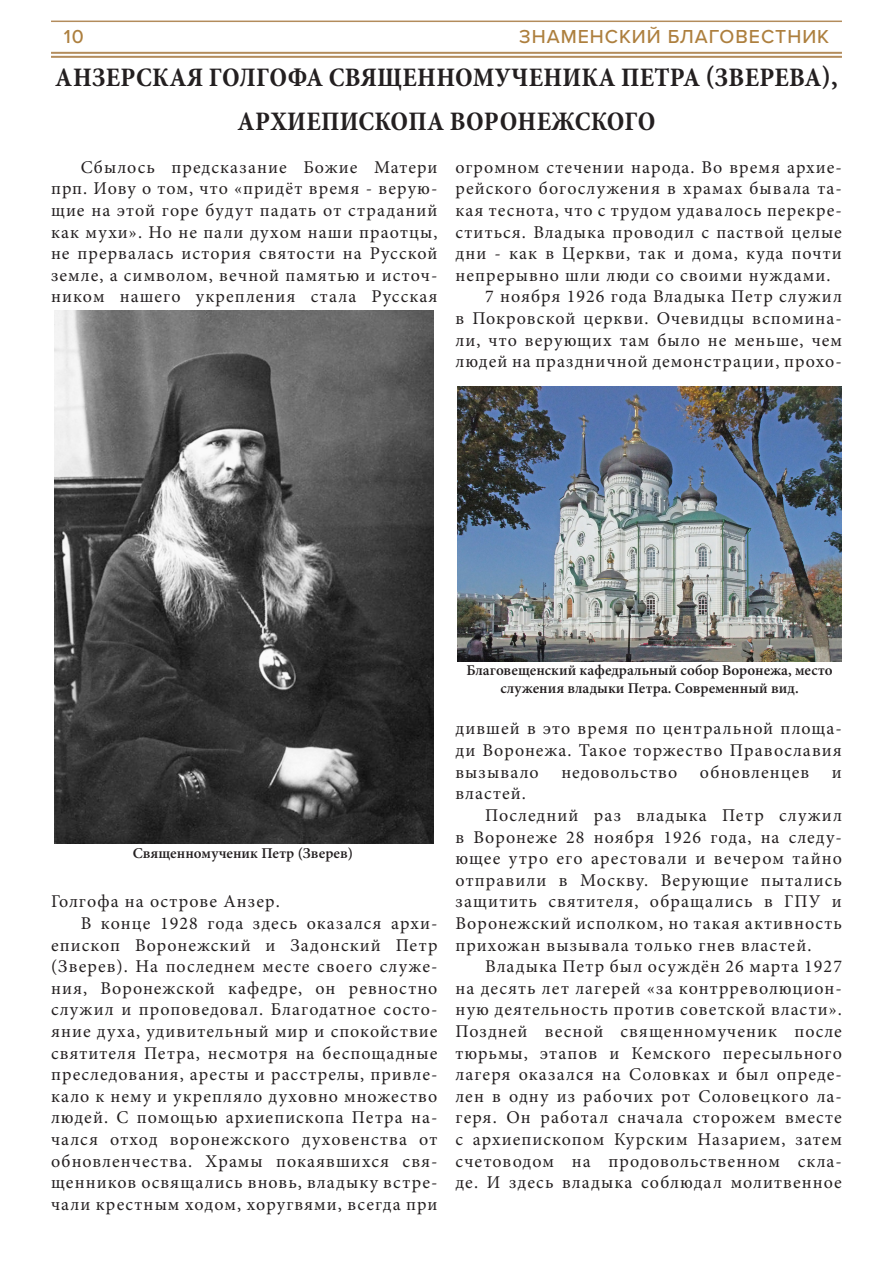
<style>
.page{position:relative;width:893px;height:1263px;background:#fff}
.page>*{position:absolute;margin:0;border:0;box-sizing:border-box;transform-origin:0 0}
.t1{font:700 condensed 27px/43.2px "Minion Pro";letter-spacing:.01em;color:#231f20;text-align:center}
.t2{font:500 19.5px "Proxima Nova";letter-spacing:.05em;color:#ad7f3e}
.t3{font:18px/21.6px "Minion Pro";letter-spacing:.06em;color:#231f20;text-align:justify}
.t4{font:600 15px/18px "Minion Pro";color:#231f20;text-align:center}
</style>
<div class="page">
<hr style="left:51px;top:21px;width:791px;height:1px;background:#b38c5c">
<hr style="left:51px;top:52px;width:791px;height:2px;background:#b38c5c">
<hr style="left:51px;top:56px;width:791px;height:2px;background:#b38c5c">
<img style="left:54px;top:310px;width:380px;height:533px">
<img style="left:457px;top:387px;width:385px;height:275px">
<p class="t2" style="left:64px;top:22px;width:21px">10</p>
<p class="t2" style="left:519px;top:22px;width:311px">ЗНАМЕНСКИЙ БЛАГОВЕСТНИК</p>
<h1 class="t1" style="left:55px;top:56px;width:784px">АНЗЕРСКАЯ ГОЛГОФА СВЯЩЕННОМУЧЕНИКА ПЕТРА (ЗВЕРЕВА),<br>АРХИЕПИСКОПА ВОРОНЕЖСКОГО</h1>
<p class="t3" style="left:51px;top:156px;width:388px;text-indent:30px">Сбылось предсказание Божие Матери прп. Иову о том, что «придёт время - верую&shy;щие на этой горе будут падать от страданий как мухи». Но не пали духом наши праотцы, не прервалась история святости на Русской земле, а символом, вечной памятью и источ&shy;ником нашего укрепления стала Русская</p>
<p class="t3" style="left:455px;top:156px;width:388px">огромном стечении народа. Во время архие-</p>
<p class="t3" style="left:455px;top:178px;width:388px">рейского богослужения в храмах бывала та-</p>
<p class="t3" style="left:455px;top:200px;width:388px">кая теснота, что с трудом удавалось перекре-</p>
<p class="t3" style="left:455px;top:221px;width:388px">ститься. Владыка проводил с паствой целые</p>
<p class="t3" style="left:455px;top:243px;width:388px">дни - как в Церкви, так и дома, куда почти</p>
<p class="t3" style="left:455px;top:264px;width:377px">непрерывно шли люди со своими нуждами.</p>
<p class="t3" style="left:485px;top:286px;width:358px">7 ноября 1926 года Владыка Петр служил</p>
<p class="t3" style="left:455px;top:308px;width:388px">в Покровской церкви. Очевидцы вспомина-</p>
<p class="t3" style="left:455px;top:329px;width:388px">ли, что верующих там было не меньше, чем</p>
<p class="t3" style="left:455px;top:351px;width:388px">людей на праздничной демонстрации, прохо-</p>
<p class="t4" style="left:466px;top:661px;width:367px">Благовещенский кафедральный собор Воронежа, место служения владыки Петра. Современный вид.</p>
<p class="t4" style="left:133px;top:844px;width:222px">Священномученик Петр (Зверев)</p>
<p class="t3" style="left:51px;top:891px;width:230px">Голгофа на острове Анзер.</p>
<p class="t3" style="left:81px;top:912px;width:358px">В конце 1928 года здесь оказался архи-</p>
<p class="t3" style="left:51px;top:934px;width:388px">епископ Воронежский и Задонский Петр</p>
<p class="t3" style="left:51px;top:956px;width:388px">(Зверев). На последнем месте своего служе-</p>
<p class="t3" style="left:51px;top:977px;width:388px">ния, Воронежской кафедре, он ревностно</p>
<p class="t3" style="left:51px;top:999px;width:388px">служил и проповедовал. Благодатное состо-</p>
<p class="t3" style="left:51px;top:1020px;width:388px">яние духа, удивительный мир и спокойствие</p>
<p class="t3" style="left:51px;top:1042px;width:388px">святителя Петра, несмотря на беспощадные</p>
<p class="t3" style="left:51px;top:1064px;width:388px">преследования, аресты и расстрелы, привле-</p>
<p class="t3" style="left:51px;top:1085px;width:388px">кало к нему и укрепляло духовно множество</p>
<p class="t3" style="left:51px;top:1107px;width:388px">людей. С помощью архиепископа Петра на-</p>
<p class="t3" style="left:51px;top:1128px;width:388px">чался отход воронежского духовенства от</p>
<p class="t3" style="left:51px;top:1150px;width:388px">обновленчества. Храмы покаявшихся свя-</p>
<p class="t3" style="left:51px;top:1172px;width:388px">щенников освящались вновь, владыку встре-</p>
<p class="t3" style="left:51px;top:1193px;width:388px">чали крестным ходом, хоругвями, всегда при</p>
<p class="t3" style="left:455px;top:718px;width:388px">дившей в это время по центральной площа&shy;ди Воронежа. Такое торжество Православия вызывало</p>
<p class="t3" style="left:561px;top:761px;width:117px">недовольство</p>
<p class="t3" style="left:700px;top:761px;width:111px">обновленцев</p>
<p class="t3" style="left:832px;top:761px;width:11px">и</p>
<p class="t3" style="left:455px;top:783px;width:72px">властей.</p>
<p class="t3" style="left:485px;top:804px;width:358px">Последний раз владыка Петр служил</p>
<p class="t3" style="left:455px;top:826px;width:388px">в Воронеже 28 ноября 1926 года, на следу-</p>
<p class="t3" style="left:455px;top:848px;width:388px">ющее утро его арестовали и вечером тайно</p>
<p class="t3" style="left:455px;top:869px;width:388px">отправили в Москву. Верующие пытались</p>
<p class="t3" style="left:455px;top:891px;width:388px">защитить святителя, обращались в ГПУ и</p>
<p class="t3" style="left:455px;top:912px;width:388px">Воронежский исполком, но такая активность</p>
<p class="t3" style="left:455px;top:934px;width:358px">прихожан вызывала только гнев властей.</p>
<p class="t3" style="left:485px;top:956px;width:358px">Владыка Петр был осуждён 26 марта 1927</p>
<p class="t3" style="left:455px;top:977px;width:388px">на десять лет лагерей «за контрреволюцион-</p>
<p class="t3" style="left:455px;top:999px;width:388px">ную деятельность против советской власти».</p>
<p class="t3" style="left:455px;top:1020px;width:388px">Поздней весной священномученик после</p>
<p class="t3" style="left:455px;top:1042px;width:388px">тюрьмы, этапов и Кемского пересыльного</p>
<p class="t3" style="left:455px;top:1064px;width:388px">лагеря оказался на Соловках и был опреде-</p>
<p class="t3" style="left:455px;top:1085px;width:388px">лен в одну из рабочих рот Соловецкого ла-</p>
<p class="t3" style="left:455px;top:1107px;width:388px">геря. Он работал сначала сторожем вместе</p>
<p class="t3" style="left:455px;top:1128px;width:388px">с архиепископом Курским Назарием, затем</p>
<p class="t3" style="left:455px;top:1150px;width:388px">счетоводом на продовольственном скла-</p>
<p class="t3" style="left:455px;top:1172px;width:388px">де. И здесь владыка соблюдал молитвенное</p>
</div>
